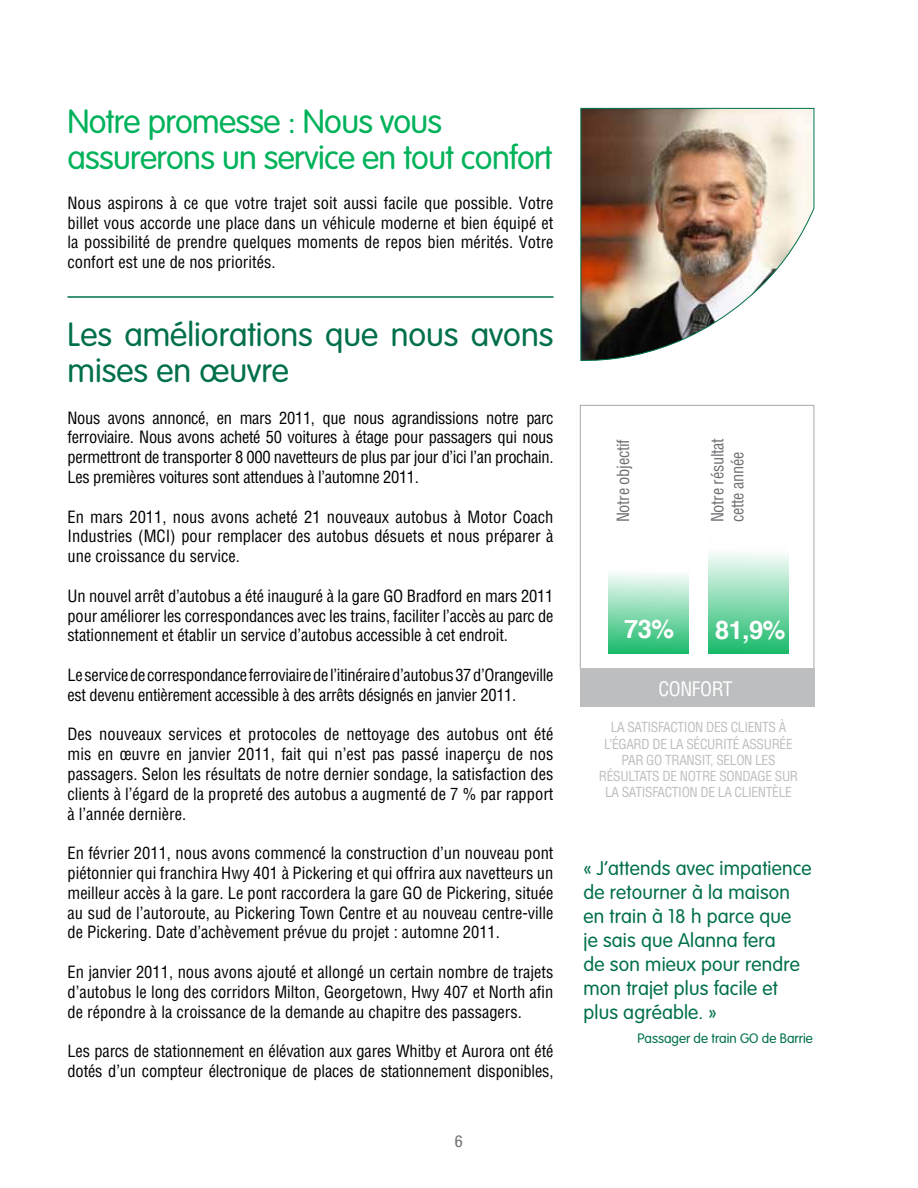
<style>
.page{position:relative;width:918px;height:1188px;background:#fff}
.page>*{position:absolute;margin:0;border:0;box-sizing:border-box;transform-origin:0 0}
.t1{font:300 33px/36px "VAG Rounded Std";letter-spacing:-.02em;color:#00b25a}
.t2{font:300 33px/36px "VAG Rounded Std";color:#00704a}
.t3{font:700 25.5px "Helvetica";color:#fff}
.t4{font:300 19.5px/24px "VAG Rounded Std";letter-spacing:.01em;color:#00704a}
.t5{font:condensed 19.5px "Helvetica";letter-spacing:-.02em;color:#fff}
.t6{font:condensed 16.5px/19.8px "Helvetica";letter-spacing:-.01em;color:#000;text-align:justify}
.t7{font:condensed 16.5px/19.8px "Helvetica";letter-spacing:-.02em;color:#6f7073}
.t8{font:condensed 16.5px "Helvetica Neue";color:#6d6e71}
.t9{font:condensed 13.5px/16.2px "Helvetica";letter-spacing:-.025em;color:#bcbec0;text-align:center}
.t10{font:300 13.5px "VAG Rounded Std";color:#00704a}
</style>
<div class="page">
<img style="left:580px;top:108px;width:235px;height:253px">
<div style="left:608px;top:558px;width:81px;height:96px;background:linear-gradient(to bottom,#fff,#1ebb6d)"></div>
<div style="left:708px;top:534px;width:81px;height:120px;background:linear-gradient(to bottom,#fff,#1eba6d)"></div>
<div style="left:580px;top:405px;width:234px;height:265px;border:1px solid #a7a9ac"></div>
<div style="left:580px;top:668px;width:234px;height:39px;background:#bcbec0"></div>
<hr style="left:68px;top:296px;width:486px;height:2px;background:#00704a">
<h1 class="t1" style="left:68px;top:105px;width:486px">Notre promesse : Nous vous assurerons un service en tout confort</h1>
<p class="t6" style="left:68px;top:193px;width:488px">Nous aspirons à ce que votre trajet soit aussi facile que possible. Votre billet vous accorde une place dans un véhicule moderne et bien équipé et la possibilité de prendre quelques moments de repos bien mérités. Votre confort est une de nos priorités.</p>
<h1 class="t2" style="left:68px;top:318px;width:487px">Les améliorations que nous avons mises en œuvre</h1>
<p class="t6" style="left:68px;top:408px;width:488px">Nous avons annoncé, en mars 2011, que nous agrandissions notre parc ferroviaire. Nous avons acheté 50 voitures à étage pour passagers qui nous permettront de transporter 8 000 navetteurs de plus par jour d’ici l’an prochain.<br>Les premières voitures sont attendues à l’automne 2011.</p>
<p class="t6" style="left:68px;top:507px;width:488px">En mars 2011, nous avons acheté 21 nouveaux autobus à Motor Coach Industries (MCI) pour remplacer des autobus désuets et nous préparer à une croissance du service.</p>
<p class="t6" style="left:68px;top:586px;width:488px">Un nouvel arrêt d’autobus a été inauguré à la gare GO Bradford en mars 2011 pour améliorer les correspondances avec les trains, faciliter l’accès au parc de stationnement et établir un service d’autobus accessible à cet endroit.</p>
<p class="t6" style="left:68px;top:665px;width:487px">Le service de correspondance ferroviaire de l’itinéraire d’autobus 37 d’Orangeville est devenu entièrement accessible à des arrêts désignés en janvier 2011.</p>
<p class="t6" style="left:68px;top:724px;width:488px">Des nouveaux services et protocoles de nettoyage des autobus ont été mis en œuvre en janvier 2011, fait qui n’est pas passé inaperçu de nos passagers. Selon les résultats de notre dernier sondage, la satisfaction des clients à l’égard de la propreté des autobus a augmenté de 7 % par rapport à l’année dernière.</p>
<p class="t6" style="left:68px;top:843px;width:488px">En février 2011, nous avons commencé la construction d’un nouveau pont piétonnier qui franchira Hwy 401 à Pickering et qui offrira aux navetteurs un meilleur accès à la gare. Le pont raccordera la gare GO de Pickering, située au sud de l’autoroute, au Pickering Town Centre et au nouveau centre-ville de Pickering. Date d’achèvement prévue du projet : automne 2011.</p>
<p class="t6" style="left:68px;top:962px;width:488px">En janvier 2011, nous avons ajouté et allongé un certain nombre de trajets d’autobus le long des corridors Milton, Georgetown, Hwy 407 et North afin de répondre à la croissance de la demande au chapitre des passagers.</p>
<p class="t6" style="left:68px;top:1041px;width:488px">Les parcs de stationnement en élévation aux gares Whitby et Aurora ont été dotés d’un compteur électronique de places de stationnement disponibles,</p>
<p class="t8" style="left:455px;top:1132px;width:9px">6</p>
<p class="t7" style="left:613px;top:522px;width:85px;rotate:-90deg">Notre objectif</p>
<p class="t7" style="left:708px;top:522px;width:86px;rotate:-90deg">Notre résultat cette année</p>
<h2 class="t3" style="left:624px;top:608px;width:52px">73%</h2>
<h2 class="t3" style="left:715px;top:609px;width:72px">81,9%</h2>
<p class="t5" style="left:658px;top:677px;width:76px">CONFORT</p>
<p class="t9" style="left:599px;top:719px;width:201px">LA SATISFACTION DES CLIENTS À<br>L’ÉGARD DE LA SÉCURITÉ ASSURÉE<br>PAR GO TRANSIT, SELON LES<br>RÉSULTATS DE NOTRE SONDAGE SUR<br>LA SATISFACTION DE LA CLIENTÈLE</p>
<p class="t4" style="left:584px;top:856px;width:230px">« J’attends avec impatience de retourner à la maison en train à 18 h parce que<br>je sais que Alanna fera<br>de son mieux pour rendre mon trajet plus facile et plus agréable. »</p>
<p class="t10" style="left:638px;top:1030px;width:177px">Passager de train GO de Barrie</p>
</div>
